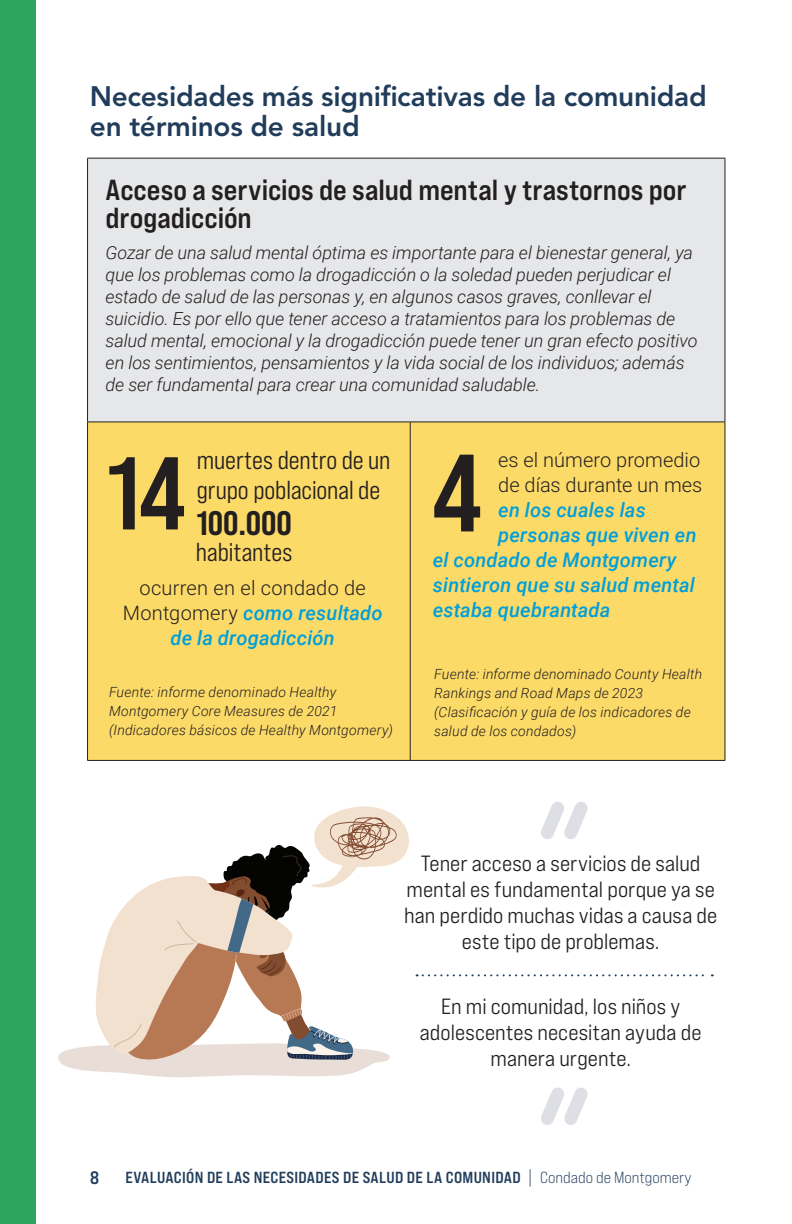
<style>
.page{position:relative;width:792px;height:1224px;background:#fff}
.page>*{position:absolute;margin:0;border:0;box-sizing:border-box;transform-origin:0 0}
.Section_Headers{font:109.8px "Bebas Neue Pro Sm E Bd";color:#231f20}
.Section_Headers-2{font:103.2px "Bebas Neue Pro Sm E Bd";color:#231f20}
.Section_Headers-3{font:34px "Bebas Neue Pro Sm E Eb";color:#231f20}
.title{font:29px/28px "Bebas Neue Pro Exp Bd";color:#231f20}
.subhead_01{font:800 28px/30px "Avenir LT Std";letter-spacing:-.005em;color:#213d5b}
.Section_Headers-4{font:26px/30px "Bebas Neue Pro Sm E Md";letter-spacing:-.005em;color:#231f20}
.pullquote_STYL03{font:22px/26px "Bebas Neue Pro Exp Md";color:#231f20;text-align:center}
.Section_Headers-5{font:300 20px/25px "Roboto";letter-spacing:.005em;color:#231f20;text-align:center}
.Section_Headers-6{font:italic 500 20px "Roboto";letter-spacing:.01em;color:#009fda}
.text{font:italic 300 18px/22px "Roboto";letter-spacing:-.005em;color:#231f20}
.t1{font:18px "Bebas Neue Pro Exp Bd";color:#213d5b}
.t2{font:16px "Bebas Neue Pro Exp Bd";letter-spacing:.02em;color:#213d5b}
.Source{font:italic 300 14px/19px "Roboto";letter-spacing:.015em;color:#231f20}
.s1{font-weight:500;font-style:italic;color:#009fda}
.s2{font-family:"Bebas Neue Pro Exp Bk";font-size:17.2px}
.s3{font-family:"Bebas Neue Pro Exp Bk"}
</style>
<div class="page">
<div style="left:0;top:0;width:36px;height:1224px;background:#2fa460"></div>
<div style="left:88px;top:158px;width:637px;height:264px;background:#e6e7e9"></div>
<svg style="left:88px;top:423px;width:637px;height:337px;background:#fbd967"></svg>
<hr style="left:87px;top:158px;width:323px;height:1px;background:#231f20">
<hr style="left:87px;top:158px;width:1px;height:264px;background:#231f20">
<hr style="left:410px;top:158px;width:315px;height:1px;background:#231f20">
<hr style="left:725px;top:158px;width:1px;height:264px;background:#231f20">
<hr style="left:87px;top:422px;width:323px;height:1px;background:#231f20">
<hr style="left:87px;top:422px;width:1px;height:338px;background:#231f20">
<hr style="left:410px;top:422px;width:315px;height:1px;background:#231f20">
<hr style="left:410px;top:422px;width:1px;height:338px;background:#231f20">
<hr style="left:725px;top:422px;width:1px;height:338px;background:#231f20">
<hr style="left:87px;top:760px;width:323px;height:1px;background:#231f20">
<hr style="left:410px;top:760px;width:315px;height:1px;background:#231f20">
<svg style="left:58px;top:806px;width:351px;height:271px"></svg>
<svg style="left:417px;top:974px;width:296px;height:2px"></svg>
<svg style="left:541px;top:802px;width:47px;height:37px"></svg>
<svg style="left:541px;top:1087px;width:47px;height:38px"></svg>
<p class="subhead_01" style="left:90px;top:82px;width:619px">Necesidades más significativas de la comunidad en términos de salud</p>
<p class="title" style="left:106px;top:176px;width:583px">Acceso a servicios de salud mental y trastornos por drogadicción</p>
<p class="text" style="left:106px;top:241px;width:594px">Gozar de una salud mental óptima es importante para el bienestar general, ya que los problemas como la drogadicción o la soledad pueden perjudicar el estado de salud de las personas y, en algunos casos graves, conllevar el suicidio. Es por ello que tener acceso a tratamientos para los problemas de salud mental, emocional y la drogadicción puede tener un gran efecto positivo en los sentimientos, pensamientos y la vida social de los individuos; además de ser fundamental para crear una comunidad saludable.</p>
<p class="Section_Headers-2" style="left:107px;top:432px;width:80px">14</p>
<p class="Section_Headers-4" style="left:197px;top:445px;width:195px">muertes dentro de un grupo poblacional de</p>
<p class="Section_Headers-3" style="left:197px;top:503px;width:97px">100.000</p>
<p class="Section_Headers-4" style="left:196px;top:537px;width:98px">habitantes</p>
<p class="Section_Headers-5" style="left:123px;top:575px;width:261px">ocurren en el condado de<br>Montgomery <span class="s1">como resultado de la drogadicción</span></p>
<p class="Source" style="left:109px;top:682px;width:285px">Fuente: informe denominado Healthy<br>Montgomery Core Measures de 2021 (Indicadores básicos de Healthy Montgomery)</p>
<p class="Section_Headers-5" style="left:498px;top:447px;width:204px">es el número promedio</p>
<p class="Section_Headers-5" style="left:498px;top:472px;width:206px">de días durante un mes</p>
<p class="Section_Headers-6" style="left:498px;top:496px;width:149px">en los cuales las</p>
<p class="Section_Headers-6" style="left:498px;top:521px;width:200px">personas que viven en</p>
<p class="Section_Headers-6" style="left:433px;top:546px;width:245px">el condado de Montgomery</p>
<p class="Section_Headers-6" style="left:433px;top:571px;width:264px">sintieron que su salud mental</p>
<p class="Section_Headers-6" style="left:433px;top:596px;width:179px">estaba quebrantada</p>
<p class="Section_Headers" style="left:432px;top:428px;width:52px">4</p>
<p class="Source" style="left:434px;top:664px;width:269px">Fuente: informe denominado County Health Rankings and Road Maps de 2023 (Clasificación y guía de los indicadores de salud de los condados)</p>
<p class="pullquote_STYL03" style="left:404px;top:850px;width:315px">Tener acceso a servicios de salud mental es fundamental porque ya se han perdido muchas vidas a causa de este tipo de problemas.</p>
<p class="pullquote_STYL03" style="left:420px;top:993px;width:283px">En mi comunidad, los niños y adolescentes necesitan ayuda de manera urgente.</p>
<p class="t1" style="left:90px;top:1167px;width:11px">8</p>
<p class="t2" style="left:126px;top:1168px;width:567px">EVALUACIÓN DE LAS NECESIDADES DE SALUD DE LA COMUNIDAD <span class="s2">|</span> <span class="s3">Condado de Montgomery</span></p>
</div>
